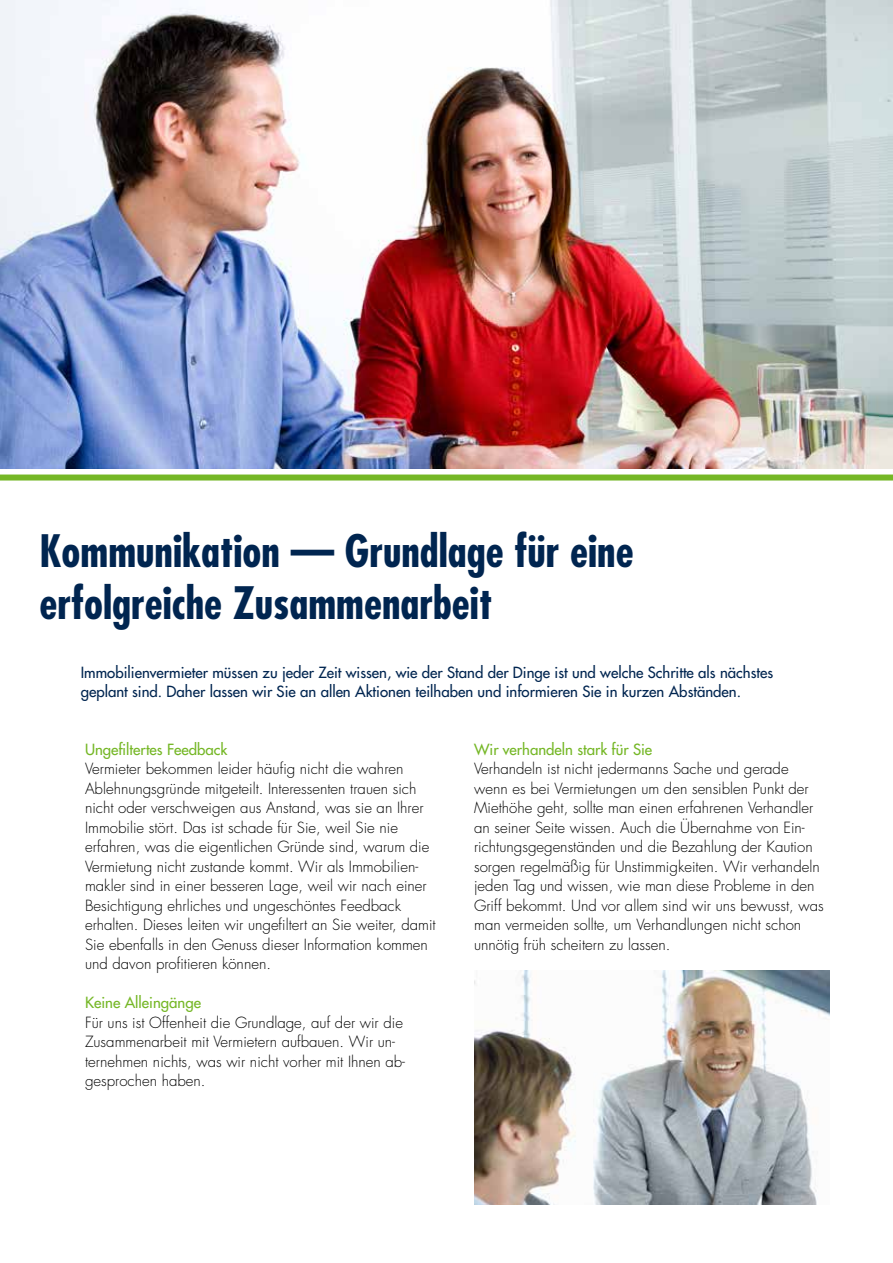
<style>
.page{position:relative;width:893px;height:1263px;background:#fff}
.page>*{position:absolute;margin:0;border:0;box-sizing:border-box;transform-origin:0 0}
.t1{font:700 condensed 43.5px/52.5px "Futura";color:#002550}
.t2{font:300 15px/19.5px "Futura";color:#000}
.t3{font:15px/19.5px "Futura";color:#002550}
.t4{font:15px "Futura";color:#75b726}
</style>
<div class="page">
<img style="left:474px;top:971px;width:355px;height:234px">
<div style="left:0;top:474px;width:893px;height:6px;background:#75b726"></div>
<img style="left:0;top:0;width:893px;height:468px">
<h1 class="t1" style="left:39px;top:524px;width:596px">Kommunikation — Grundlage für eine erfolgreiche Zusammenarbeit</h1>
<p class="t3" style="left:81px;top:662px;width:694px">Immobilienvermieter müssen zu jeder Zeit wissen, wie der Stand der Dinge ist und welche Schritte als nächstes geplant sind. Daher lassen wir Sie an allen Aktionen teilhaben und informieren Sie in kurzen Abständen.</p>
<p class="t4" style="left:85px;top:739px;width:144px">Ungefiltertes Feedback</p>
<p class="t2" style="left:85px;top:759px;width:352px">Vermieter bekommen leider häufig nicht die wahren Ablehnungsgründe mitgeteilt. Interessenten trauen sich nicht oder verschweigen aus Anstand, was sie an Ihrer Immobilie stört. Das ist schade für Sie, weil Sie nie erfahren, was die eigentlichen Gründe sind, warum die Vermietung nicht zustande kommt. Wir als Immobilien&shy;makler sind in einer besseren Lage, weil wir nach einer Besichtigung ehrliches und ungeschöntes Feedback erhalten. Dieses leiten wir ungefiltert an Sie weiter, damit Sie ebenfalls in den Genuss dieser Information kommen und davon profitieren können.</p>
<p class="t4" style="left:85px;top:993px;width:117px">Keine Alleingänge</p>
<p class="t2" style="left:85px;top:1013px;width:322px">Für uns ist Offenheit die Grundlage, auf der wir die Zusammenarbeit mit Vermietern aufbauen. Wir un&shy;ternehmen nichts, was wir nicht vorher mit Ihnen ab&shy;gesprochen haben.</p>
<p class="t4" style="left:474px;top:739px;width:180px">Wir verhandeln stark für Sie</p>
<p class="t2" style="left:474px;top:759px;width:351px">Verhandeln ist nicht jedermanns Sache und gerade wenn es bei Vermietungen um den sensiblen Punkt der Miethöhe geht, sollte man einen erfahrenen Verhandler an seiner Seite wissen. Auch die Übernahme von Ein&shy;richtungsgegenständen und die Bezahlung der Kaution sorgen regelmäßig für Unstimmigkeiten. Wir verhandeln jeden Tag und wissen, wie man diese Probleme in den Griff bekommt. Und vor allem sind wir uns bewusst, was man vermeiden sollte, um Verhandlungen nicht schon unnötig früh scheitern zu lassen.</p>
</div>
